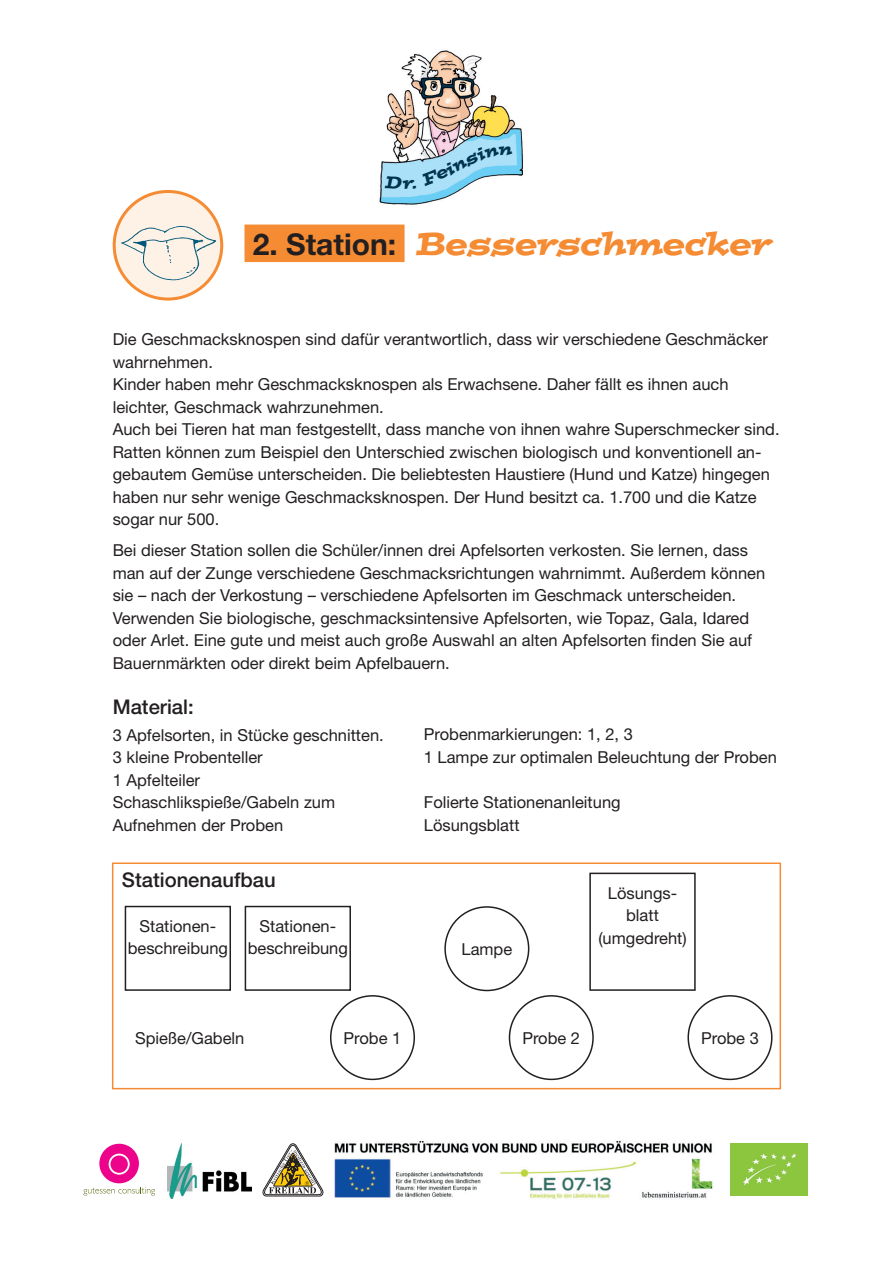
<style>
.page{position:relative;width:893px;height:1263px;background:#fff}
.page>*{position:absolute;margin:0;border:0;box-sizing:border-box;transform-origin:0 0}
.t1{font:italic 31.95px "Postino";letter-spacing:-.01em;color:#f58b32}
.t2{font:500 20.25px "Helvetica Neue LT Std";color:#231f20}
.t3{font:16.5px/22.5px "Helvetica Neue LT Std";color:#231f20}
.s1{font-family:"Helvetica Neue LT Std";font-weight:700;font-style:normal;font-size:30px;color:#231f20}
</style>
<div class="page">
<img style="left:379px;top:50px;width:144px;height:155px">
<img style="left:319px;top:1141px;width:394px;height:59px">
<svg style="left:83px;top:1144px;width:72px;height:51px"></svg>
<img style="left:730px;top:1144px;width:78px;height:51px">
<img style="left:167px;top:1144px;width:84px;height:54px">
<svg style="left:263px;top:1144px;width:60px;height:52px"></svg>
<div style="left:244px;top:225px;width:161px;height:37px;background:#f58b32"></div>
<div style="left:112px;top:862px;width:669px;height:227px;border:2px solid #f58b32"></div>
<div style="left:509px;top:995px;width:85px;height:85px;border:2px solid #231f20;border-radius:50%"></div>
<div style="left:330px;top:995px;width:85px;height:85px;border:2px solid #231f20;border-radius:50%"></div>
<div style="left:125px;top:906px;width:106px;height:85px;border:2px solid #231f20"></div>
<div style="left:245px;top:906px;width:106px;height:85px;border:2px solid #231f20"></div>
<div style="left:589px;top:873px;width:107px;height:118px;border:2px solid #231f20"></div>
<div style="left:687px;top:995px;width:85px;height:85px;border:2px solid #231f20;border-radius:50%"></div>
<div style="left:444px;top:906px;width:85px;height:85px;border:2px solid #231f20;border-radius:50%"></div>
<svg style="left:114px;top:191px;width:108px;height:108px"></svg>
<img style="left:114px;top:208px;width:108px;height:90px">
<div style="left:113px;top:190px;width:110px;height:111px;border:3px solid #f58b32;border-radius:50%"></div>
<svg style="left:385px;top:146px;width:127px;height:43px"></svg>
<h1 class="t1" style="left:253px;top:222px;width:521px"><span class="s1">2. Station:</span> Besserschmecker</h1>
<p class="t3" style="left:113px;top:328px;width:668px">Die Geschmacksknospen sind dafür verantwortlich, dass wir verschiedene Geschmäcker wahrnehmen.<br>Kinder haben mehr Geschmacksknospen als Erwachsene. Daher fällt es ihnen auch leichter, Geschmack wahrzunehmen.<br>Auch bei Tieren hat man festgestellt, dass manche von ihnen wahre Superschmecker sind.<br>Ratten können zum Beispiel den Unterschied zwischen biologisch und konventionell an&shy;gebautem Gemüse unterscheiden. Die beliebtesten Haustiere (Hund und Katze) hingegen haben nur sehr wenige Geschmacksknospen. Der Hund besitzt ca. 1.700 und die Katze sogar nur 500.</p>
<p class="t3" style="left:113px;top:539px;width:654px">Bei dieser Station sollen die Schüler/innen drei Apfelsorten verkosten. Sie lernen, dass man auf der Zunge verschiedene Geschmacksrichtungen wahrnimmt. Außerdem können sie – nach der Verkostung – verschiedene Apfelsorten im Geschmack unterscheiden.<br>Verwenden Sie biologische, geschmacksintensive Apfelsorten, wie Topaz, Gala, Idared oder Arlet. Eine gute und meist auch große Auswahl an alten Apfelsorten finden Sie auf Bauernmärkten oder direkt beim Apfelbauern.</p>
<p class="t2" style="left:113px;top:695px;width:83px">Material:</p>
<p class="t3" style="left:113px;top:723px;width:273px">3 Apfelsorten, in Stücke geschnitten.<br>3 kleine Probenteller<br>1 Apfelteiler<br>Schaschlikspieße/Gabeln zum<br>Aufnehmen der Proben</p>
<p class="t3" style="left:424px;top:723px;width:355px">Probenmarkierungen: 1, 2, 3<br>1 Lampe zur optimalen Beleuchtung der Proben</p>
<p class="t3" style="left:424px;top:791px;width:198px">Folierte Stationenanleitung<br>Lösungsblatt</p>
<p class="t2" style="left:122px;top:868px;width:155px">Stationenaufbau</p>
<p class="t3" style="left:128px;top:914px;width:102px;text-align:center">Stationen&shy;beschreibung</p>
<p class="t3" style="left:248px;top:914px;width:102px;text-align:center">Stationen&shy;beschreibung</p>
<p class="t3" style="left:461px;top:937px;width:52px">Lampe</p>
<p class="t3" style="left:598px;top:881px;width:90px;text-align:center">Lösungs&shy;blatt (umgedreht)</p>
<p class="t3" style="left:135px;top:1026px;width:111px">Spieße/Gabeln</p>
<p class="t3" style="left:344px;top:1026px;width:59px">Probe 1</p>
<p class="t3" style="left:522px;top:1026px;width:59px">Probe 2</p>
<p class="t3" style="left:701px;top:1026px;width:59px">Probe 3</p>
</div>
